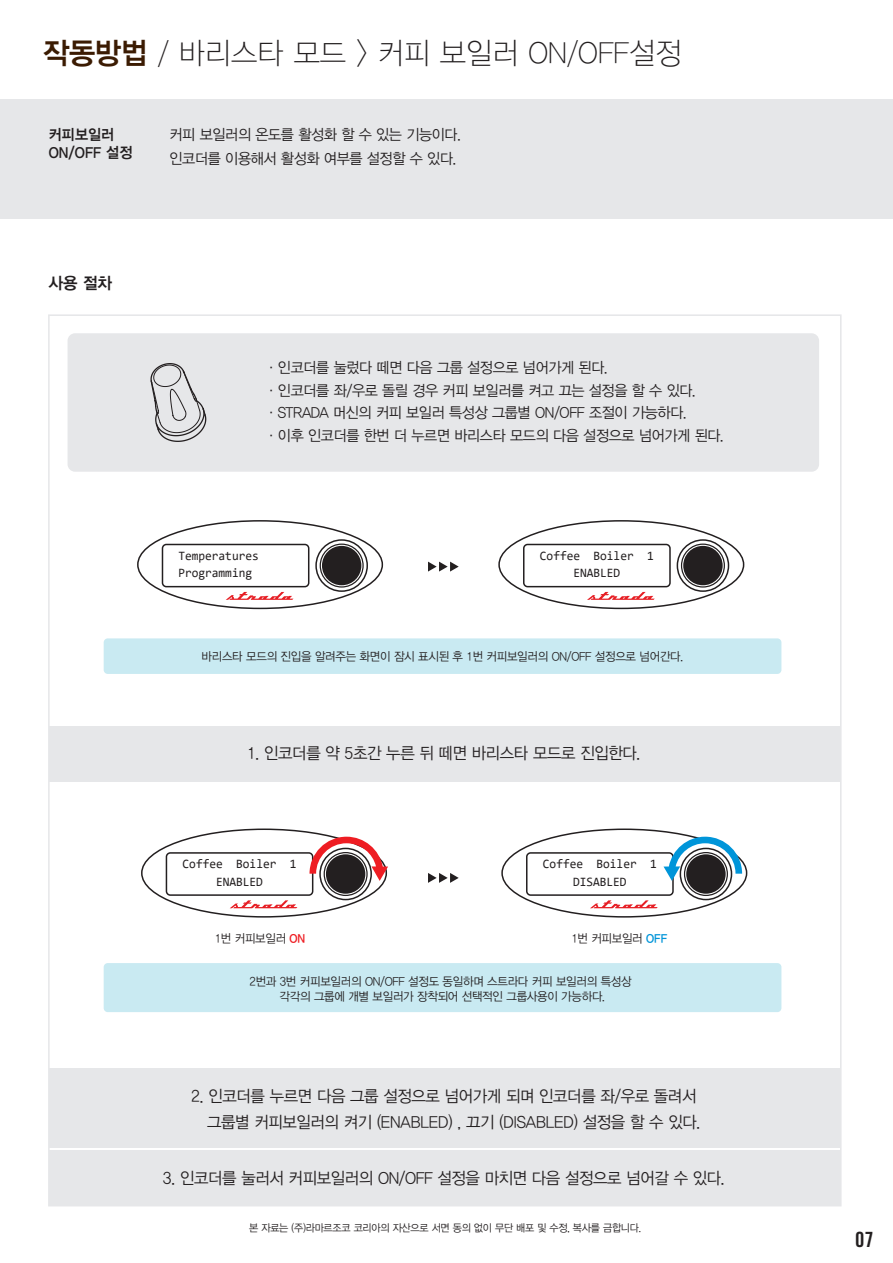
<style>
.page{position:relative;width:893px;height:1263px;background:#fff}
.page>*{position:absolute;margin:0;border:0;box-sizing:border-box;transform-origin:0 0}
.t1{font:30px "YDIYGO310";color:#231f20;scale:.95 1}
.t2{font:21px "Trade Gothic LT Std Bd Cn 20";color:#231f20}
.t3{font:16.5px/25.5px "YDIYGO320";letter-spacing:-.025em;color:#231f20;text-align:right;scale:.95 1}
.t4{font:16.5px "YDIYGO340";color:#231f20;scale:.95 1}
.t5{font:15px/22.5px "YDIYGO320";letter-spacing:-.025em;color:#231f20;scale:.95 1}
.t6{font:15px/18px "YDIYGO340";color:#231f20;scale:.95 1}
.t7{font:12.9px/17.5px "Consolas";color:#231f20;text-align:center;scale:.95 1}
.t8{font:12px/15px "YDIYGO320";letter-spacing:-.025em;color:#231f20;text-align:center;scale:.95 1}
.t9{font:10.5px "YDIYGO320";letter-spacing:-.025em;color:#231f20;scale:.95 1}
.s1{font-family:"YDIYGO340";color:#3b1b02}
.s2{font-family:"YDIYGO340";color:#ee1d23}
.s3{font-family:"YDIYGO340";color:#0095d9}
</style>
<div class="page">
<div style="left:0;top:100px;width:893px;height:119px;background:#e6e7e9"></div>
<div style="left:137px;top:520px;width:246px;height:89px;border:2px solid #231f20;border-radius:50%"></div>
<div style="left:162px;top:544px;width:147px;height:43px;border:2px solid #231f20;border-radius:4px"></div>
<svg style="left:226px;top:592px;width:67px;height:8px"></svg>
<div style="left:315px;top:539px;width:53px;height:53px;border:2px solid #231f20;border-radius:50%"></div>
<div style="left:320px;top:543px;width:44px;height:45px;border:1px solid #231f20;border-radius:50%"></div>
<div style="left:322px;top:546px;width:39px;height:39px;background:#231f20;border-radius:50%"></div>
<div style="left:498px;top:520px;width:246px;height:89px;border:2px solid #231f20;border-radius:50%"></div>
<div style="left:523px;top:544px;width:148px;height:43px;border:2px solid #231f20;border-radius:4px"></div>
<svg style="left:587px;top:592px;width:68px;height:8px"></svg>
<div style="left:677px;top:539px;width:52px;height:53px;border:2px solid #231f20;border-radius:50%"></div>
<div style="left:681px;top:543px;width:44px;height:45px;border:1px solid #231f20;border-radius:50%"></div>
<div style="left:683px;top:546px;width:40px;height:39px;background:#231f20;border-radius:50%"></div>
<div style="left:166px;top:852px;width:147px;height:44px;border:2px solid #231f20;border-radius:4px"></div>
<svg style="left:230px;top:900px;width:67px;height:8px"></svg>
<div style="left:319px;top:848px;width:53px;height:52px;border:2px solid #231f20;border-radius:50%"></div>
<div style="left:324px;top:852px;width:44px;height:44px;border:1px solid #231f20;border-radius:50%"></div>
<div style="left:326px;top:854px;width:39px;height:40px;background:#231f20;border-radius:50%"></div>
<div style="left:501px;top:828px;width:246px;height:89px;border:2px solid #231f20;border-radius:50%"></div>
<div style="left:526px;top:852px;width:148px;height:44px;border:2px solid #231f20;border-radius:4px"></div>
<svg style="left:590px;top:900px;width:68px;height:8px"></svg>
<div style="left:680px;top:848px;width:52px;height:52px;border:2px solid #231f20;border-radius:50%"></div>
<div style="left:684px;top:852px;width:44px;height:44px;border:1px solid #231f20;border-radius:50%"></div>
<div style="left:686px;top:854px;width:40px;height:40px;background:#231f20;border-radius:50%"></div>
<div style="left:49px;top:726px;width:791px;height:55px;background:#e6e7e9"></div>
<div style="left:49px;top:1151px;width:791px;height:55px;background:#e6e7e9"></div>
<div style="left:49px;top:1069px;width:791px;height:79px;background:#e6e7e9"></div>
<div style="left:68px;top:333px;width:751px;height:139px;background:#e6e7e9;border-radius:8px"></div>
<svg style="left:428px;top:562px;width:31px;height:10px"></svg>
<svg style="left:428px;top:873px;width:31px;height:10px"></svg>
<svg style="left:309px;top:837px;width:79px;height:44px"></svg>
<svg style="left:663px;top:837px;width:79px;height:44px"></svg>
<div style="left:104px;top:638px;width:677px;height:36px;background:#c9eaf2;border-radius:4px"></div>
<div style="left:104px;top:963px;width:677px;height:49px;background:#c9eaf2;border-radius:4px"></div>
<svg style="left:150px;top:363px;width:57px;height:79px"></svg>
<h1 class="t1" style="left:43px;top:37px;width:674px"><span class="s1">작동방법</span> / 바리스타 모드 &gt; 커피 보일러 ON/OFF설정</h1>
<p class="t6" style="left:49px;top:125px;width:90px">커피보일러<br>ON/OFF 설정</p>
<p class="t5" style="left:170px;top:122px;width:308px;line-height:24px">커피 보일러의 온도를 활성화 할 수 있는 기능이다. 인코더를 이용해서 활성화 여부를 설정할 수 있다.</p>
<p class="t4" style="left:49px;top:273px;width:68px">사용 절차</p>
<p class="t5" style="left:264px;top:357px;width:486px">·인코더를 눌렀다 떼면 다음 그룹 설정으로 넘어가게 된다.<br>·인코더를 좌/우로 돌릴 경우 커피 보일러를 켜고 끄는 설정을 할 수 있다. ·STRADA 머신의 커피 보일러 특성상 그룹별 ON/OFF 조절이 가능하다. ·이후 인코더를 한번 더 누르면 바리스타 모드의 다음 설정으로 넘어가게 된다.</p>
<p class="t7" style="left:178px;top:546px;width:86px;text-align:left">Temperatures<br>Programming</p>
<p class="t7" style="left:540px;top:546px;width:121px">Coffee Boiler 1<br>ENABLED</p>
<p class="t8" style="left:202px;top:649px;width:509px">바리스타 모드의 진입을 알려주는 화면이 잠시 표시된 후 1번 커피보일러의 ON/OFF 설정으로 넘어간다.</p>
<p class="t3" style="left:247px;top:741px;width:416px">1. 인코더를 약 5초간 누른 뒤 떼면 바리스타 모드로 진입한다.</p>
<p class="t7" style="left:183px;top:855px;width:121px">Coffee Boiler 1<br>ENABLED</p>
<p class="t7" style="left:543px;top:855px;width:121px">Coffee Boiler 1<br>DISABLED</p>
<p class="t8" style="left:215px;top:931px;width:97px">1번 커피보일러 <span class="s2">ON</span></p>
<p class="t8" style="left:571px;top:931px;width:102px">1번 커피보일러 <span class="s3">OFF</span></p>
<p class="t8" style="left:250px;top:974px;width:404px">2번과 3번 커피보일러의 ON/OFF 설정도 동일하며 스트라다 커피 보일러의 특성상 각각의 그룹에 개별 보일러가 장착되어 선택적인 그룹사용이 가능하다.</p>
<p class="t3" style="left:191px;top:1084px;width:537px">2. 인코더를 누르면 다음 그룹 설정으로 넘어가게 되며 인코더를 좌/우로 돌려서 그룹별 커피보일러의 켜기 (ENABLED) , 끄기 (DISABLED) 설정을 할 수 있다.</p>
<p class="t3" style="left:163px;top:1165px;width:593px">3. 인코더를 눌러서 커피보일러의 ON/OFF 설정을 마치면 다음 설정으로 넘어갈 수 있다.</p>
<p class="t9" style="left:249px;top:1222px;width:414px">본 자료는 (주)라마르조코 코리아의 자산으로 서면 동의 없이 무단 배포 및 수정, 복사를 금합니다.</p>
<h2 class="t2" style="left:855px;top:1226px;width:20px">07</h2>
</div>
